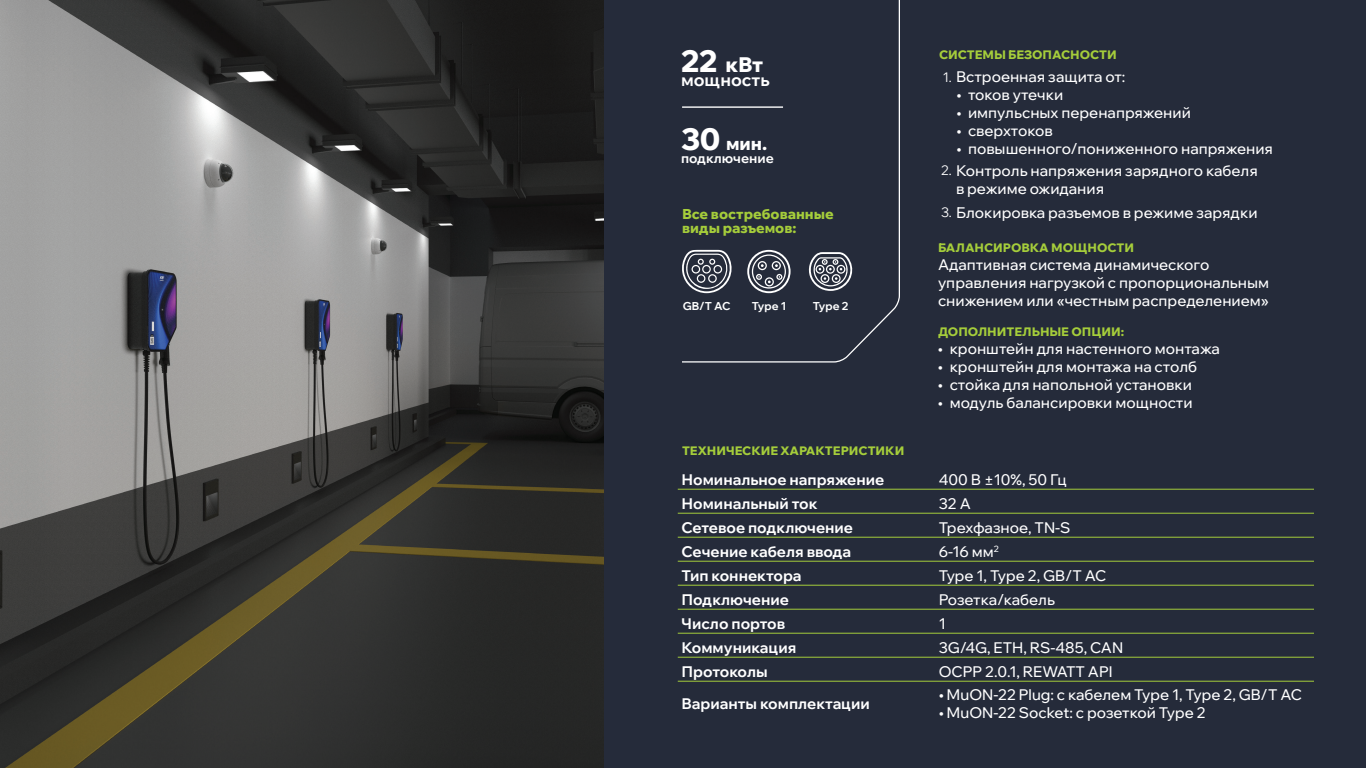
<style>
.page{position:relative;width:1366px;height:768px;background:#252b3a}
.page>*{position:absolute;margin:0;border:0;box-sizing:border-box;transform-origin:0 0}
.t1{font:800 20.6px "Wix Madefor Display";color:#fff}
.t2{font:800 17.9px "Wix Madefor Display";color:#fff}
.t3{font:700 17.1px "Wix Madefor Display";color:#fff}
.t4{font:500 15px/18px "Wix Madefor Display";color:#fff}
.t5{font:700 15px "Wix Madefor Display";color:#fff}
.t6{font:800 14px/14px "Wix Madefor Display";color:#a5cd3a}
.t7{font:700 13.3px "Wix Madefor Display";color:#fff}
.t8{font:13.3px "Wix Madefor Display";color:#fff}
.t9{font:800 12px "Wix Madefor Display";color:#a5cd3a}
.t10{font:700 11.1px "Wix Madefor Display";color:#fff}
.s1{font-size:30.2px}
</style>
<div class="page">
<svg style="left:682px;top:0;width:218px;height:363px"></svg>
<hr style="left:682px;top:106px;width:101px;height:2px;background:#fff">
<svg style="left:682px;top:250px;width:53px;height:43px"></svg>
<svg style="left:747px;top:250px;width:44px;height:43px"></svg>
<svg style="left:807px;top:252px;width:49px;height:39px"></svg>
<hr style="left:678px;top:489px;width:249px;height:1px;background:#a5cd3a">
<hr style="left:927px;top:489px;width:387px;height:1px;background:#a5cd3a">
<hr style="left:678px;top:513px;width:249px;height:1px;background:#a5cd3a">
<hr style="left:927px;top:513px;width:387px;height:1px;background:#a5cd3a">
<hr style="left:678px;top:537px;width:249px;height:1px;background:#a5cd3a">
<hr style="left:927px;top:537px;width:387px;height:1px;background:#a5cd3a">
<hr style="left:678px;top:561px;width:249px;height:1px;background:#a5cd3a">
<hr style="left:927px;top:561px;width:387px;height:1px;background:#a5cd3a">
<hr style="left:678px;top:585px;width:249px;height:1px;background:#a5cd3a">
<hr style="left:927px;top:585px;width:387px;height:1px;background:#a5cd3a">
<hr style="left:678px;top:609px;width:249px;height:1px;background:#a5cd3a">
<hr style="left:927px;top:609px;width:387px;height:1px;background:#a5cd3a">
<hr style="left:678px;top:633px;width:249px;height:1px;background:#a5cd3a">
<hr style="left:927px;top:633px;width:387px;height:1px;background:#a5cd3a">
<hr style="left:678px;top:657px;width:249px;height:1px;background:#a5cd3a">
<hr style="left:927px;top:657px;width:387px;height:1px;background:#a5cd3a">
<hr style="left:678px;top:681px;width:249px;height:1px;background:#a5cd3a">
<hr style="left:927px;top:681px;width:387px;height:1px;background:#a5cd3a">
<img style="left:0;top:0;width:604px;height:768px">
<h1 class="t1" style="left:681px;top:48px;width:84px"><span class="s1">22</span> кВт</h1>
<p class="t3" style="left:681px;top:66px;width:90px">мощность</p>
<p class="t2" style="left:681px;top:129px;width:88px"><span class="s1">30</span> мин.</p>
<p class="t7" style="left:681px;top:148px;width:94px">подключение</p>
<p class="t6" style="left:682px;top:206px;width:153px">Все востребованные виды разъемов:</p>
<p class="t10" style="left:683px;top:297px;width:49px">GB/T AC</p>
<p class="t10" style="left:752px;top:297px;width:36px">Type 1</p>
<p class="t10" style="left:813px;top:297px;width:37px">Type 2</p>
<p class="t9" style="left:682px;top:440px;width:224px">ТЕХНИЧЕСКИЕ ХАРАКТЕРИСТИКИ</p>
<p class="t9" style="left:939px;top:45px;width:179px">СИСТЕМЫ БЕЗОПАСНОСТИ</p>
<p class="t4" style="left:956px;top:66px;width:171px">Встроенная защита от:</p>
<p class="t4" style="left:956px;top:84px;width:109px">• токов утечки</p>
<p class="t4" style="left:956px;top:102px;width:236px">• импульсных перенапряжений</p>
<p class="t4" style="left:956px;top:120px;width:98px">• сверхтоков</p>
<p class="t4" style="left:956px;top:136px;width:318px;line-height:21.9px">• повышенного/пониженного напряжения<br>Контроль напряжения зарядного кабеля</p>
<p class="t4" style="left:956px;top:175px;width:303px;line-height:24px">в режиме ожидания<br>Блокировка разъемов в режиме зарядки</p>
<p class="t8" style="left:943px;top:67px;width:11px">1.</p>
<p class="t8" style="left:941px;top:160px;width:12px">2.</p>
<p class="t8" style="left:941px;top:202px;width:12px">3.</p>
<p class="t9" style="left:938px;top:238px;width:198px">БАЛАНСИРОВКА МОЩНОСТИ</p>
<p class="t4" style="left:938px;top:254px;width:333px">Адаптивная система динамического управления нагрузкой с пропорциональным снижением или «честным распределением»</p>
<p class="t9" style="left:938px;top:322px;width:188px">ДОПОЛНИТЕЛЬНЫЕ ОПЦИИ:</p>
<p class="t4" style="left:938px;top:339px;width:283px">• кронштейн для настенного монтажа</p>
<p class="t4" style="left:938px;top:357px;width:261px">• кронштейн для монтажа на столб</p>
<p class="t4" style="left:938px;top:375px;width:256px">• стойка для напольной установки</p>
<p class="t4" style="left:938px;top:393px;width:256px">• модуль балансировки мощности</p>
<p class="t5" style="left:682px;top:468px;width:204px">Номинальное напряжение</p>
<p class="t4" style="left:939px;top:469px;width:129px">400 В ±10%, 50 Гц</p>
<p class="t5" style="left:682px;top:492px;width:138px">Номинальный ток</p>
<p class="t4" style="left:939px;top:493px;width:34px">32 А</p>
<p class="t5" style="left:682px;top:516px;width:173px">Сетевое подключение</p>
<p class="t4" style="left:939px;top:517px;width:133px">Трехфазное, TN-S</p>
<p class="t5" style="left:682px;top:540px;width:171px">Сечение кабеля ввода</p>
<p class="t4" style="left:939px;top:541px;width:62px">6-16 мм<sup>2</sup></p>
<p class="t5" style="left:682px;top:564px;width:121px">Тип коннектора</p>
<p class="t4" style="left:939px;top:565px;width:169px">Type 1, Type 2, GB/T AC</p>
<p class="t5" style="left:682px;top:588px;width:109px">Подключение</p>
<p class="t4" style="left:939px;top:589px;width:118px">Розетка/кабель</p>
<p class="t5" style="left:682px;top:612px;width:105px">Число портов</p>
<p class="t4" style="left:939px;top:613px;width:8px">1</p>
<p class="t5" style="left:682px;top:636px;width:116px">Коммуникация</p>
<p class="t4" style="left:939px;top:637px;width:186px">3G/4G, ETH, RS-485, CAN</p>
<p class="t5" style="left:682px;top:660px;width:88px">Протоколы</p>
<p class="t4" style="left:939px;top:661px;width:175px">OCPP 2.0.1, REWATT API</p>
<p class="t5" style="left:682px;top:692px;width:190px">Варианты комплектации</p>
<p class="t4" style="left:939px;top:685px;width:365px">• МuON-22 Plug: с кабелем Type 1, Type 2, GB/T AC</p>
<p class="t4" style="left:939px;top:703px;width:269px">• МuON-22 Socket: с розеткой Type 2</p>
</div>
